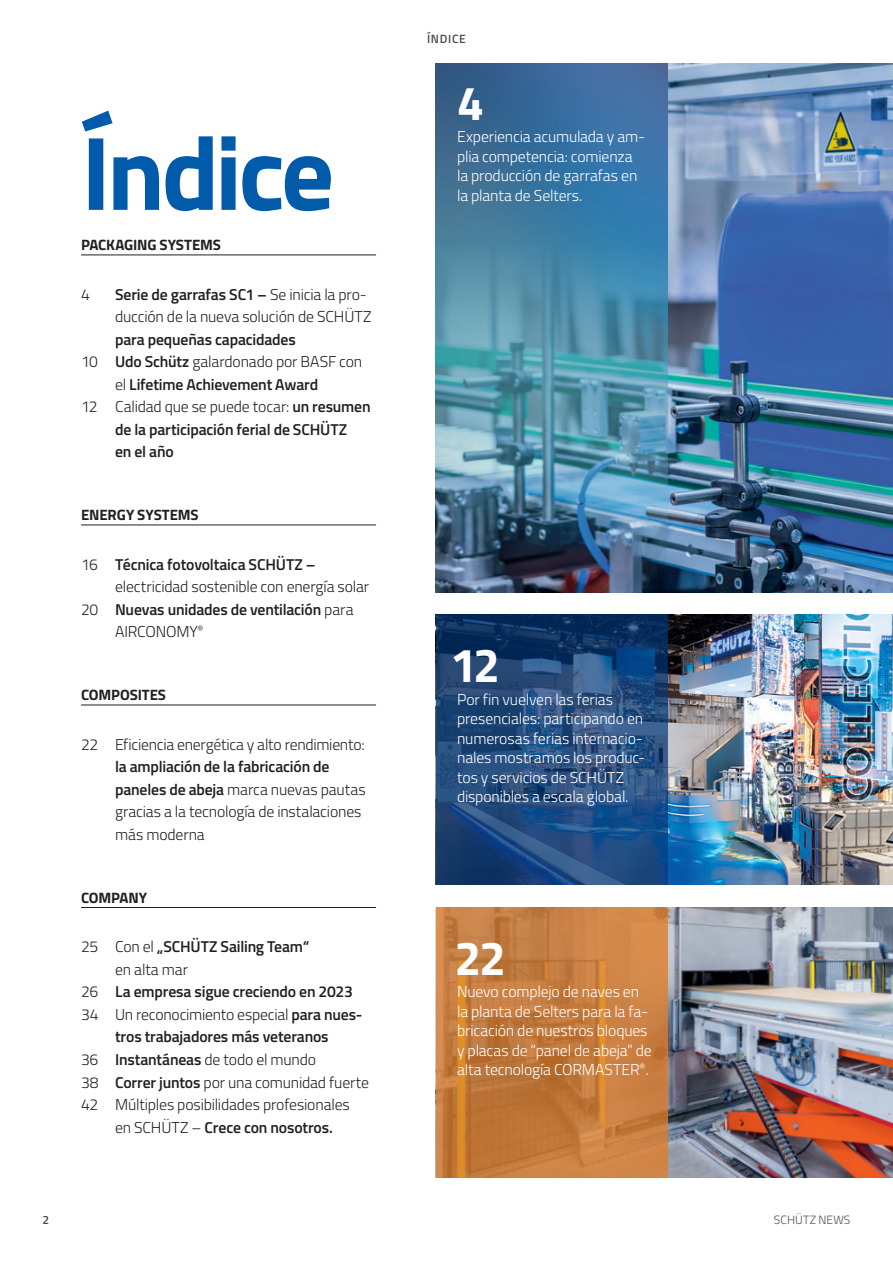
<style>
.page{position:relative;width:893px;height:1263px;background:#fff}
.page>*{position:absolute;margin:0;border:0;box-sizing:border-box;transform-origin:0 0}
.t1{font:700 105px "Cairo";letter-spacing:-.04em;color:#015aaa}
.t2{font:700 48px "Cairo";color:#fff}
.t3{font:300 15.75px/22.5px "Cairo";letter-spacing:-.01em;color:#231f20}
.t4{font:300 15.75px/19.5px "Cairo";letter-spacing:-.01em;color:#fff}
.t5{font:600 15.75px "Cairo";letter-spacing:-.01em;color:#231f20}
.t6{font:700 15px "Cairo";letter-spacing:-.01em;color:#231f20}
.t7{font:300 12px "Cairo";letter-spacing:.01em;color:#4b4c4d}
.t8{font:600 12px "Cairo";letter-spacing:.05em;color:#4b4c4d}
.s1{font-weight:600}
.s2{font-weight:300}
</style>
<div class="page">
<img style="left:668px;top:907px;width:225px;height:271px">
<img style="left:668px;top:64px;width:225px;height:528px">
<img style="left:668px;top:615px;width:225px;height:270px">
<svg style="left:436px;top:907px;width:232px;height:271px;background:#c67d3f"></svg>
<svg style="left:436px;top:615px;width:232px;height:270px;background:#204879"></svg>
<img style="left:436px;top:63px;width:232px;height:529px">
<hr style="left:81px;top:255px;width:295px;height:1px;background:#231f20">
<hr style="left:81px;top:525px;width:295px;height:1px;background:#231f20">
<hr style="left:81px;top:705px;width:295px;height:1px;background:#231f20">
<hr style="left:81px;top:907px;width:295px;height:1px;background:#231f20">
<h1 class="t1" style="left:81px;top:88px;width:255px">Índice</h1>
<p class="t6" style="left:81px;top:233px;width:141px">PACKAGING SYSTEMS</p>
<p class="t3" style="left:81px;top:283px;width:10px">4</p>
<p class="t3" style="left:115px;top:283px;width:258px"><span class="s1">Serie de garrafas SC1 –</span> Se inicia la pro&shy;ducción de la nueva solución de SCHÜTZ</p>
<p class="t5" style="left:115px;top:328px;width:182px">para pequeñas capacidades</p>
<p class="t3" style="left:81px;top:351px;width:283px">10 <span class="s1">Udo Schütz</span> galardonado por BASF con</p>
<p class="t5" style="left:115px;top:373px;width:205px"><span class="s2">el</span> Lifetime Achievement Award</p>
<p class="t3" style="left:81px;top:396px;width:291px">12 Calidad que se puede tocar: <span class="s1">un resumen</span></p>
<p class="t5" style="left:115px;top:418px;width:234px">de la participación ferial de SCHÜTZ</p>
<p class="t5" style="left:115px;top:440px;width:60px">en el año</p>
<p class="t6" style="left:81px;top:503px;width:119px">ENERGY SYSTEMS</p>
<p class="t5" style="left:81px;top:552px;width:236px"><span class="s2">16</span> Técnica fotovoltaica SCHÜTZ –</p>
<p class="t3" style="left:115px;top:576px;width:256px">electricidad sostenible con energía solar</p>
<p class="t5" style="left:81px;top:598px;width:274px"><span class="s2">20</span> Nuevas unidades de ventilación <span class="s2">para</span></p>
<p class="t3" style="left:115px;top:621px;width:90px">AIRCONOMY<sup>®</sup></p>
<p class="t6" style="left:81px;top:683px;width:87px">COMPOSITES</p>
<p class="t3" style="left:81px;top:733px;width:285px">22 Eficiencia energética y alto rendimiento:</p>
<p class="t3" style="left:115px;top:756px;width:252px"><span class="s1">la ampliación de la fabricación de paneles de abeja</span> marca nuevas pautas gracias a la tecnología de instalaciones más moderna</p>
<p class="t6" style="left:81px;top:885px;width:68px">COMPANY</p>
<p class="t5" style="left:81px;top:935px;width:230px"><span class="s2">25 Con el</span> „SCHÜTZ Sailing Team“</p>
<p class="t3" style="left:115px;top:958px;width:74px">en alta mar</p>
<p class="t5" style="left:81px;top:980px;width:273px"><span class="s2">26</span> La empresa sigue creciendo en 2023</p>
<p class="t3" style="left:81px;top:1003px;width:283px">34 Un reconocimiento especial <span class="s1">para nues-</span></p>
<p class="t5" style="left:115px;top:1025px;width:215px">tros trabajadores más veteranos</p>
<p class="t3" style="left:81px;top:1048px;width:237px">36 <span class="s1">Instantáneas</span> de todo el mundo</p>
<p class="t3" style="left:81px;top:1071px;width:289px">38 <span class="s1">Correr juntos</span> por una comunidad fuerte</p>
<p class="t3" style="left:81px;top:1093px;width:270px">42 Múltiples posibilidades profesionales</p>
<p class="t5" style="left:115px;top:1115px;width:219px"><span class="s2">en SCHÜTZ –</span> Crece con nosotros.</p>
<p class="t8" style="left:427px;top:29px;width:40px">ÍNDICE</p>
<h2 class="t2" style="left:457px;top:64px;width:28px">4</h2>
<p class="t4" style="left:457px;top:127px;width:190px">Experiencia acumulada y am&shy;plia competencia: comienza la producción de garrafas en la planta de Selters.</p>
<h2 class="t2" style="left:450px;top:626px;width:51px">12</h2>
<p class="t4" style="left:457px;top:690px;width:189px">Por fin vuelven las ferias presenciales: participando en numerosas ferias internacio&shy;nales mostramos los produc&shy;tos y servicios de SCHÜTZ disponibles a escala global.</p>
<h2 class="t2" style="left:454px;top:919px;width:53px">22</h2>
<p class="t4" style="left:457px;top:982px;width:196px">Nuevo complejo de naves en la planta de Selters para la fa&shy;bricación de nuestros bloques y placas de “panel de abeja” de alta tecnología CORMASTER<sup>®</sup>.</p>
<p class="t8" style="left:43px;top:1211px;width:8px">2</p>
<p class="t7" style="left:774px;top:1211px;width:78px">SCHÜTZ NEWS</p>
</div>
